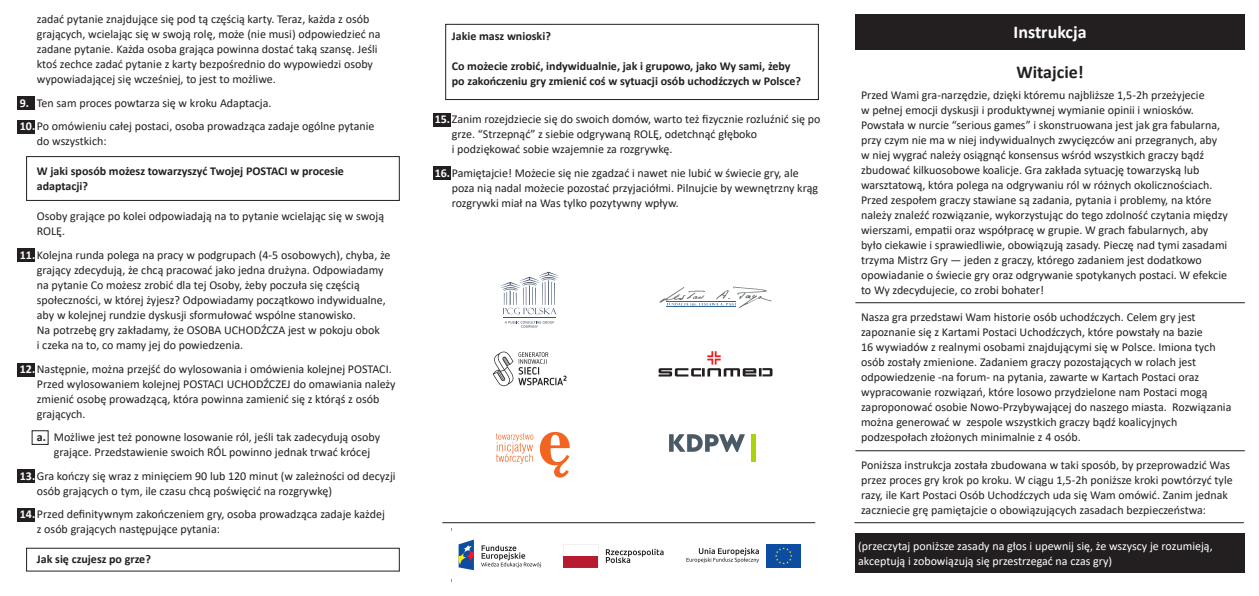
<style>
.page{position:relative;width:1259px;height:596px;background:#fff}
.page>*{position:absolute;margin:0;border:0;box-sizing:border-box;transform-origin:0 0}
.nagłówek{font:700 18px "Calibri";color:#fff}
.nagłówek_2{font:700 18px "Calibri";color:#231f20}
.tekst_główny{font:12px/15px "Calibri";color:#231f20}
.t1{font:700 12px/15px "Calibri";color:#231f20}
.tekst_główny-2{font:12px/15px "Calibri";color:#fff}
.s1{font-weight:700;color:#fff}
.s2{font-weight:700}
</style>
<div class="page">
<div style="left:855px;top:14px;width:389px;height:35px;background:#231f20"></div>
<hr style="left:855px;top:302px;width:389px;height:1px;background:#231f20">
<hr style="left:855px;top:450px;width:389px;height:1px;background:#231f20">
<hr style="left:854px;top:522px;width:389px;height:1px;background:#231f20">
<div style="left:855px;top:533px;width:389px;height:40px;background:#231f20"></div>
<div style="left:18px;top:120px;width:17px;height:13px;background:#231f20"></div>
<div style="left:18px;top:363px;width:17px;height:13px;background:#231f20"></div>
<div style="left:18px;top:248px;width:17px;height:14px;background:#231f20"></div>
<div style="left:433px;top:113px;width:17px;height:13px;background:#231f20"></div>
<div style="left:433px;top:166px;width:17px;height:13px;background:#231f20"></div>
<div style="left:18px;top:508px;width:17px;height:13px;background:#231f20"></div>
<div style="left:18px;top:469px;width:17px;height:13px;background:#231f20"></div>
<div style="left:18px;top:96px;width:17px;height:13px;background:#231f20"></div>
<div style="left:26px;top:156px;width:374px;height:45px;border:1px solid #231f20"></div>
<div style="left:26px;top:547px;width:374px;height:24px;border:1px solid #231f20"></div>
<div style="left:445px;top:24px;width:374px;height:76px;border:1px solid #231f20"></div>
<div style="left:32px;top:430px;width:17px;height:14px;border:1px solid #231f20"></div>
<div style="left:766px;top:544px;width:35px;height:23px;background:#0d4da1"></div>
<svg style="left:775px;top:547px;width:17px;height:17px"></svg>
<svg style="left:686px;top:547px;width:73px;height:15px"></svg>
<svg style="left:458px;top:539px;width:16px;height:31px"></svg>
<svg style="left:481px;top:545px;width:60px;height:22px"></svg>
<svg style="left:606px;top:548px;width:57px;height:14px"></svg>
<svg style="left:563px;top:544px;width:35px;height:23px"></svg>
<svg style="left:493px;top:351px;width:73px;height:35px"></svg>
<svg style="left:496px;top:432px;width:74px;height:45px"></svg>
<hr style="left:503px;top:317px;width:53px;height:1px;background:#404f69">
<svg style="left:500px;top:271px;width:58px;height:43px"></svg>
<svg style="left:504px;top:321px;width:50px;height:6px"></svg>
<hr style="left:442px;top:522px;width:373px;height:1px;background:#231f20">
<svg style="left:659px;top:286px;width:112px;height:22px"></svg>
<hr style="left:667px;top:302px;width:69px;height:1px;background:#2e6691">
<hr style="left:667px;top:306px;width:69px;height:1px;background:#2e6691">
<svg style="left:658px;top:351px;width:114px;height:25px"></svg>
<img style="left:669px;top:434px;width:87px;height:27px">
<p class="tekst_główny" style="left:37px;top:11px;width:345px">zadać pytanie znajdujące się pod tą częścią karty. Teraz, każda z osób grających, wcielając się w swoją rolę, może (nie musi) odpowiedzieć na zadane pytanie. Każda osoba grająca powinna dostać taką szansę. Jeśli ktoś zechce zadać pytanie z karty bezpośrednio do wypowiedzi osoby wypowiadającej się wcześniej, to jest to możliwe.</p>
<p class="tekst_główny" style="left:20px;top:95px;width:253px"><span class="s1">9.</span> Ten sam proces powtarza się w kroku Adaptacja.</p>
<p class="tekst_główny" style="left:37px;top:118px;width:339px;text-indent:-17px"><span class="s1">10.</span> Po omówieniu całej postaci, osoba prowadząca zadaje ogólne pytanie do wszystkich:</p>
<p class="t1" style="left:37px;top:164px;width:309px">W jaki sposób możesz towarzyszyć Twojej POSTACI w procesie adaptacji?</p>
<p class="tekst_główny" style="left:37px;top:208px;width:349px">Osoby grające po kolei odpowiadają na to pytanie wcielając się w swoją<br>ROLĘ.</p>
<p class="tekst_główny" style="left:37px;top:247px;width:355px;text-indent:-17px"><span class="s1">11.</span> Kolejna runda polega na pracy w podgrupach (4-5 osobowych), chyba, że grający zdecydują, że chcą pracować jako jedna drużyna. Odpowiadamy na pytanie Co możesz zrobić dla tej Osoby, żeby poczuła się częścią społeczności, w której żyjesz? Odpowiadamy początkowo indywidualne, aby w kolejnej rundzie dyskusji sformułować wspólne stanowisko.<br>Na potrzebę gry zakładamy, że OSOBA UCHODŹCZA jest w pokoju obok<br>i czeka na to, co mamy jej do powiedzenia.</p>
<p class="tekst_główny" style="left:37px;top:360px;width:360px;text-indent:-17px"><span class="s1">12.</span>Następnie, można przejść do wylosowania i omówienia kolejnej POSTACI.<br>Przed wylosowaniem kolejnej POSTACI UCHODŹCZEJ do omawiania należy zmienić osobę prowadzącą, która powinna zamienić się z którąś z osób grających.</p>
<p class="tekst_główny" style="left:37px;top:429px;width:345px;text-align:center"><span class="s2">a.</span> Możliwe jest też ponowne losowanie ról, jeśli tak zadecydują osoby grające. Przedstawienie swoich RÓL powinno jednak trwać krócej</p>
<p class="tekst_główny" style="left:37px;top:467px;width:360px;text-indent:-17px"><span class="s1">13.</span>Gra kończy się wraz z minięciem 90 lub 120 minut (w zależności od decyzji osób grających o tym, ile czasu chcą poświęcić na rozgrywkę)</p>
<p class="tekst_główny" style="left:37px;top:506px;width:349px;text-indent:-17px"><span class="s1">14.</span> Przed definitywnym zakończeniem gry, osoba prowadząca zadaje każdej z osób grających następujące pytania:</p>
<p class="t1" style="left:37px;top:551px;width:116px">Jak się czujesz po grze?</p>
<p class="t1" style="left:452px;top:28px;width:101px">Jakie masz wnioski?</p>
<p class="t1" style="left:452px;top:58px;width:351px">Co możecie zrobić, indywidualnie, jak i grupowo, jako Wy sami, żeby po zakończeniu gry zmienić coś w sytuacji osób uchodźczych w Polsce?</p>
<p class="tekst_główny" style="left:452px;top:111px;width:370px;text-indent:-17px"><span class="s1">15.</span> Zanim rozejdziecie się do swoich domów, warto też fizycznie rozluźnić się po grze. “Strzepnąć” z siebie odgrywaną ROLĘ, odetchnąć głęboko<br>i podziękować sobie wzajemnie za rozgrywkę.</p>
<p class="tekst_główny" style="left:452px;top:165px;width:368px;text-indent:-17px"><span class="s1">16.</span> Pamiętajcie! Możecie się nie zgadzać i nawet nie lubić w świecie gry, ale poza nią nadal możecie pozostać przyjaciółmi. Pilnujcie by wewnętrzny krąg rozgrywki miał na Was tylko pozytywny wpływ.</p>
<p class="nagłówek" style="left:1013px;top:20px;width:74px">Instrukcja</p>
<p class="nagłówek_2" style="left:1016px;top:59px;width:69px">Witajcie!</p>
<p class="tekst_główny" style="left:861px;top:87px;width:368px">Przed Wami gra-narzędzie, dzięki któremu najbliższe 1,5-2h przeżyjecie<br>w pełnej emocji dyskusji i produktywnej wymianie opinii i wniosków.<br>Powstała w nurcie “serious games” i skonstruowana jest jak gra fabularna, przy czym nie ma w niej indywidualnych zwycięzców ani przegranych, aby w niej wygrać należy osiągnąć konsensus wśród wszystkich graczy bądź zbudować kilkuosobowe koalicje. Gra zakłada sytuację towarzyską lub warsztatową, która polega na odgrywaniu ról w różnych okolicznościach.<br>Przed zespołem graczy stawiane są zadania, pytania i problemy, na które należy znaleźć rozwiązanie, wykorzystując do tego zdolność czytania między wierszami, empatii oraz współpracę w grupie. W grach fabularnych, aby było ciekawie i sprawiedliwie, obowiązują zasady. Pieczę nad tymi zasadami trzyma Mistrz Gry — jeden z graczy, którego zadaniem jest dodatkowo opowiadanie o świecie gry oraz odgrywanie spotykanych postaci. W efekcie to Wy zdecydujecie, co zrobi bohater!</p>
<p class="tekst_główny" style="left:861px;top:309px;width:372px">Nasza gra przedstawi Wam historie osób uchodźczych. Celem gry jest zapoznanie się z Kartami Postaci Uchodźczych, które powstały na bazie<br>16 wywiadów z realnymi osobami znajdującymi się w Polsce. Imiona tych osób zostały zmienione. Zadaniem graczy pozostających w rolach jest odpowiedzenie -na forum- na pytania, zawarte w Kartach Postaci oraz wypracowanie rozwiązań, które losowo przydzielone nam Postaci mogą zaproponować osobie Nowo-Przybywającej do naszego miasta. Rozwiązania można generować w zespole wszystkich graczy bądź koalicyjnych podzespołach złożonych minimalnie z 4 osób.</p>
<p class="tekst_główny" style="left:861px;top:456px;width:373px">Poniższa instrukcja została zbudowana w taki sposób, by przeprowadzić Was przez proces gry krok po kroku. W ciągu 1,5-2h poniższe kroki powtórzyć tyle razy, ile Kart Postaci Osób Uchodźczych uda się Wam omówić. Zanim jednak zaczniecie grę pamiętajcie o obowiązujących zasadach bezpieczeństwa:</p>
<p class="tekst_główny-2" style="left:858px;top:538px;width:356px">(przeczytaj poniższe zasady na głos i upewnij się, że wszyscy je rozumieją, akceptują i zobowiązują się przestrzegać na czas gry)</p>
</div>
